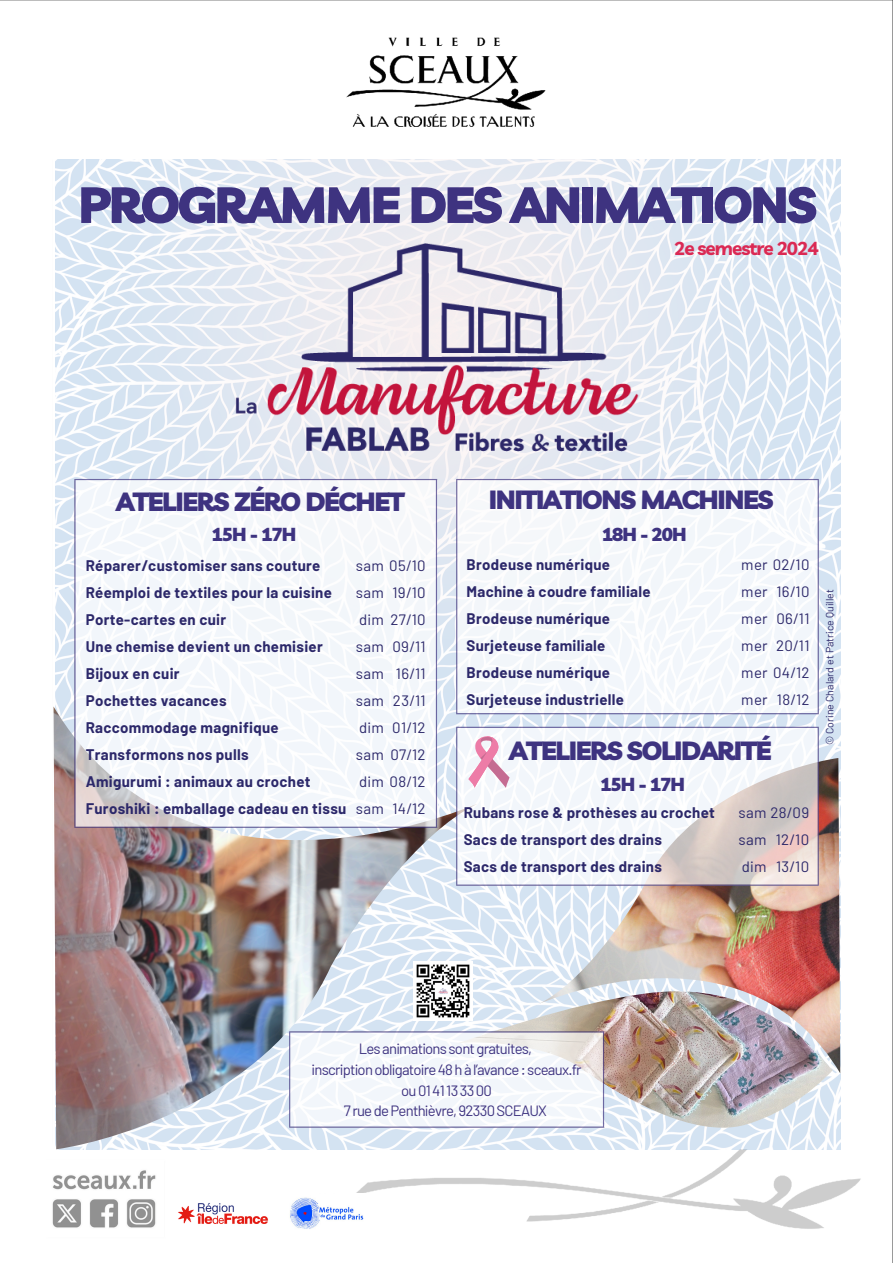
<style>
.page{position:relative;width:893px;height:1263px;background:#fff}
.page>*{position:absolute;margin:0;border:0;box-sizing:border-box;transform-origin:0 0}
.t1{font:900 50.25px "Livvic";letter-spacing:-.05em;color:#3e3380}
.t2{font:900 26.25px "Livvic";letter-spacing:-.05em;color:#3e3380}
.t3{font:900 18.75px "Livvic";letter-spacing:-.05em;color:#3e3380}
.t4{font:700 18.75px "Livvic";letter-spacing:-.05em;color:#db2953}
.t5{font:700 15px/27px "Barlow";letter-spacing:.02em;color:#2c286a}
.t6{font:15px/27px "Barlow";letter-spacing:.02em;color:#2c286a;text-align:justify}
.t7{font:14.92px/20.9px "Barlow";letter-spacing:-.05em;color:#3e3380;text-align:center}
.t8{font:10.5px "Barlow";letter-spacing:.005em;color:#2c286a}
</style>
<div class="page">
<img style="left:0;top:0;width:893px;height:1263px">
<img style="left:55px;top:159px;width:785px;height:990px">
<img style="left:538px;top:758px;width:302px;height:315px">
<img style="left:478px;top:991px;width:354px;height:137px">
<img style="left:54px;top:706px;width:424px;height:443px">
<img style="left:86px;top:159px;width:714px;height:533px">
<img style="left:102px;top:114px;width:670px;height:473px">
<div style="left:75px;top:479px;width:361px;height:348px;background:#f2f6fb"></div>
<hr style="left:74px;top:480px;width:2px;height:347px;background:#3e3380">
<hr style="left:436px;top:480px;width:1px;height:347px;background:#3e3380">
<hr style="left:74px;top:479px;width:363px;height:1px;background:#3e3380">
<hr style="left:74px;top:827px;width:363px;height:1px;background:#3e3380">
<div style="left:456px;top:479px;width:362px;height:235px;background:#f3f6fb"></div>
<hr style="left:456px;top:480px;width:1px;height:233px;background:#3e3380">
<hr style="left:817px;top:480px;width:2px;height:233px;background:#3e3380">
<hr style="left:456px;top:479px;width:363px;height:1px;background:#3e3380">
<hr style="left:456px;top:713px;width:363px;height:1px;background:#3e3380">
<svg style="left:457px;top:728px;width:360px;height:156px;fill:#f2f6fb"></svg>
<hr style="left:456px;top:728px;width:1px;height:156px;background:#3e3380">
<hr style="left:817px;top:728px;width:2px;height:156px;background:#3e3380">
<hr style="left:456px;top:727px;width:363px;height:1px;background:#3e3380">
<hr style="left:456px;top:884px;width:363px;height:2px;background:#3e3380">
<svg style="left:290px;top:1032px;width:313px;height:94px;fill:#f2f6fb"></svg>
<hr style="left:289px;top:1032px;width:1px;height:94px;background:#3e3380">
<hr style="left:603px;top:1032px;width:1px;height:94px;background:#3e3380">
<hr style="left:289px;top:1031px;width:315px;height:1px;background:#3e3380">
<hr style="left:289px;top:1126px;width:315px;height:2px;background:#3e3380">
<svg style="left:468px;top:732px;width:41px;height:56px"></svg>
<img style="left:168px;top:1194px;width:109px;height:40px">
<img style="left:285px;top:1194px;width:82px;height:40px">
<img style="left:413px;top:962px;width:60px;height:59px">
<h1 class="t1" style="left:78px;top:172px;width:740px">PROGRAMME DES ANIMATIONS</h1>
<h4 class="t4" style="left:674px;top:236px;width:146px">2e semestre 2024</h4>
<p class="t2" style="left:116px;top:485px;width:290px">ATELIERS ZÉRO DÉCHET</p>
<h2 class="t2" style="left:488px;top:483px;width:286px">INITIATIONS MACHINES</h2>
<h5 class="t3" style="left:212px;top:522px;width:86px">15H - 17H</h5>
<h6 class="t3" style="left:602px;top:522px;width:86px">18H - 20H</h6>
<h5 class="t5" style="left:86px;top:552px;width:262px">Réparer/customiser sans couture<br>Réemploi de textiles pour la cuisine<br>Porte-cartes en cuir<br>Une chemise devient un chemisier<br>Bijoux en cuir<br>Pochettes vacances<br>Raccommodage magnifique<br>Transformons nos pulls<br>Amigurumi : animaux au crochet<br>Furoshiki : emballage cadeau en tissu</h5>
<h5 class="t6" style="left:356px;top:552px;width:71px;text-align:right">sam 05/10<br>19/10<br>dim 27/10<br>09/11<br>16/11<br>23/11<br>01/12<br>sam 07/12 dim 08/12<br>14/12</h5>
<h6 class="t6" style="left:356px;top:579px;width:29px">sam</h6>
<h6 class="t6" style="left:356px;top:633px;width:29px">sam sam sam dim</h6>
<h6 class="t6" style="left:356px;top:795px;width:29px">sam</h6>
<h6 class="t5" style="left:466px;top:550px;width:186px">Brodeuse numérique<br>Machine à coudre familiale<br>Brodeuse numérique<br>Surjeteuse familiale<br>Brodeuse numérique<br>Surjeteuse industrielle</h6>
<p class="t6" style="left:741px;top:550px;width:70px;text-align:right">mer 02/10<br>16/10<br>06/11<br>20/11<br>mer 04/12<br>18/12</p>
<h2 class="t6" style="left:741px;top:577px;width:28px">mer mer mer</h2>
<h2 class="t6" style="left:741px;top:685px;width:28px">mer</h2>
<h6 class="t2" style="left:509px;top:734px;width:263px">ATELIERS SOLIDARITÉ</h6>
<h6 class="t3" style="left:600px;top:772px;width:86px">15H - 17H</h6>
<h3 class="t5" style="left:464px;top:799px;width:253px">Rubans rose &amp; prothèses au crochet<br>Sacs de transport des drains<br>Sacs de transport des drains</h3>
<p class="t6" style="left:775px;top:799px;width:35px;text-indent:-37px">sam 28/09<br>12/10<br>13/10</p>
<p class="t6" style="left:738px;top:826px;width:29px">sam dim</p>
<h3 class="t8" style="left:823px;top:745px;width:158px;rotate:-90deg">© Corine Chalard et Patrice Quillet</h3>
<h6 class="t7" style="left:311px;top:1037px;width:272px">Lesanimationssontgratuites, inscriptionobligatoire48hàl’avance:sceaux.fr ou0141133300<br>7ruedePenthièvre,92330SCEAUX</h6>
</div>
